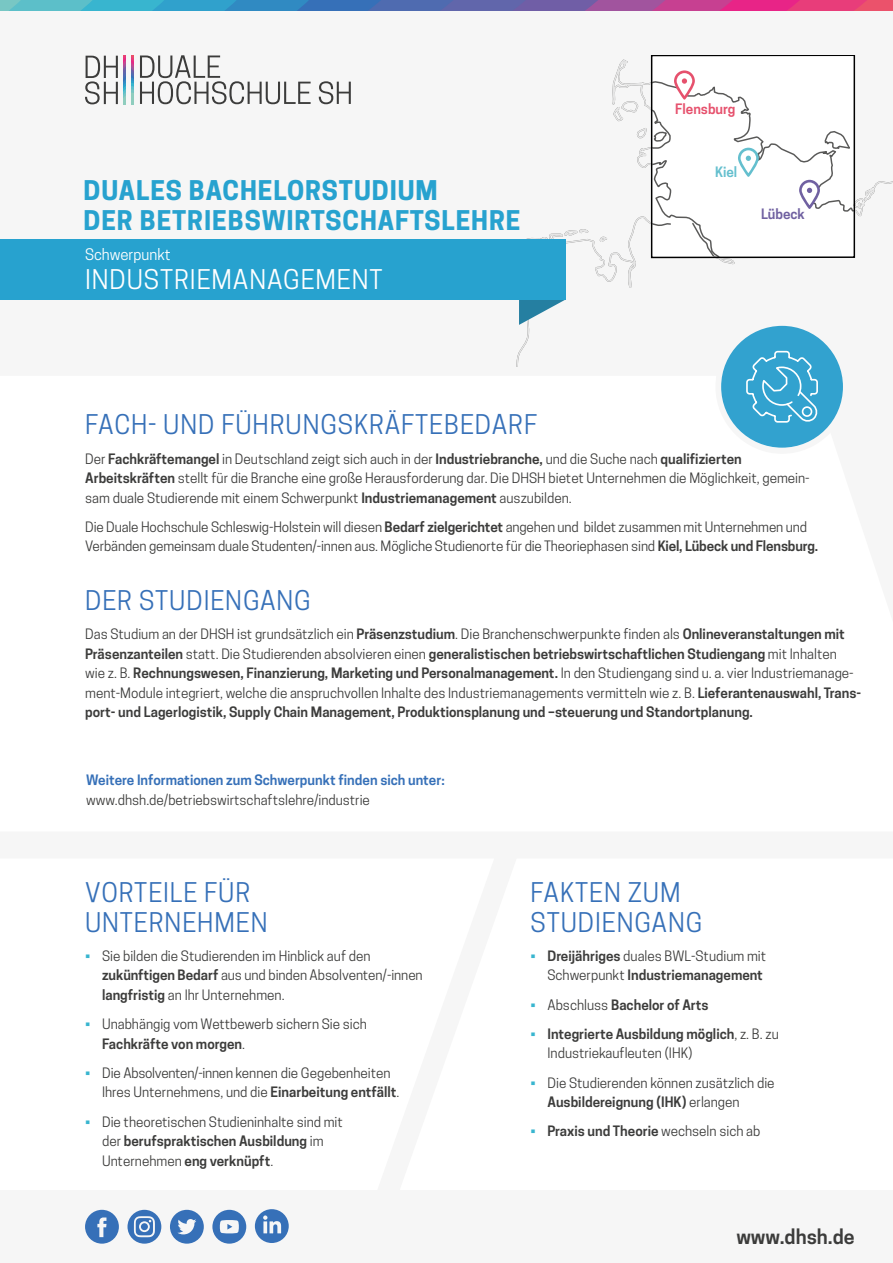
<style>
.page{position:relative;width:893px;height:1263px;background:#fff}
.page>*{position:absolute;margin:0;border:0;box-sizing:border-box;transform-origin:0 0}
.t1{font:25.5px/29.2px "Cooper Hewitt";letter-spacing:.035em;color:#3670b8}
.t2{font:700 25.5px/29.2px "Cooper Hewitt";letter-spacing:.035em;color:#27a2cf}
.t3{font:25.5px "Cooper Hewitt";letter-spacing:.035em;color:#fff}
.t4{font:600 19.5px "Cooper Hewitt";color:#3c3c3b}
.t5{font:15px "Cooper Hewitt";color:#fff}
.t6{font:13.5px/19.5px "Cooper Hewitt";color:#3c3c3b}
.t7{font:600 13.5px/19.5px "Cooper Hewitt";color:#3c3c3b;text-align:right}
.t8{font:600 13.5px "Cooper Hewitt";color:#3670b8}
.t9{font:600 13.5px "Cooper Hewitt";color:#e6516d}
.t10{font:600 13.5px "Cooper Hewitt";color:#7061a1}
.t11{font:600 13.5px "Cooper Hewitt";color:#64bfce}
.s1{font-weight:600}
.s2{font-weight:400}
.s3{color:#38b5cf}
.s4{font-weight:400;color:#38b5cf}
</style>
<div class="page">
<svg style="left:0;top:0;width:893px;height:11px;background:#7770aa"></svg>
<svg style="left:618px;top:58px;width:238px;height:79px"></svg>
<svg style="left:674px;top:70px;width:21px;height:30px"></svg>
<svg style="left:637px;top:128px;width:9px;height:9px"></svg>
<svg style="left:612px;top:60px;width:39px;height:61px"></svg>
<svg style="left:423px;top:137px;width:470px;height:229px"></svg>
<svg style="left:600px;top:237px;width:7px;height:4px"></svg>
<svg style="left:486px;top:229px;width:102px;height:32px"></svg>
<div style="left:651px;top:55px;width:204px;height:203px;border:1px solid #000"></div>
<svg style="left:519px;top:299px;width:47px;height:26px"></svg>
<div style="left:0;top:239px;width:566px;height:60px;background:#27a2cf"></div>
<svg style="left:140px;top:55px;width:171px;height:49px"></svg>
<svg style="left:319px;top:81px;width:32px;height:23px"></svg>
<svg style="left:85px;top:56px;width:33px;height:48px"></svg>
<svg style="left:124px;top:56px;width:2px;height:48px"></svg>
<svg style="left:132px;top:56px;width:2px;height:48px"></svg>
<div style="left:715px;top:320px;width:134px;height:134px;border:6px solid #f6f6f6;border-radius:50%"></div>
<div style="left:721px;top:326px;width:122px;height:122px;background:#32a2cf;border-radius:50%"></div>
<svg style="left:746px;top:350px;width:72px;height:73px"></svg>
<svg style="left:170px;top:1210px;width:34px;height:34px"></svg>
<svg style="left:85px;top:1210px;width:34px;height:33px"></svg>
<svg style="left:212px;top:1210px;width:34px;height:34px"></svg>
<svg style="left:127px;top:1210px;width:34px;height:34px"></svg>
<svg style="left:255px;top:1209px;width:34px;height:34px"></svg>
<p class="t9" style="left:675px;top:101px;width:62px">Flensburg</p>
<h1 class="t2" style="left:84px;top:176px;width:438px">DUALES BACHELORSTUDIUM<br>DER BETRIEBSWIRTSCHAFTSLEHRE</h1>
<p class="t5" style="left:85px;top:246px;width:87px">Schwerpunkt</p>
<h1 class="t3" style="left:85px;top:265px;width:299px">INDUSTRIEMANAGEMENT</h1>
<p class="t11" style="left:715px;top:164px;width:24px">Kiel</p>
<p class="t10" style="left:761px;top:206px;width:45px">Lübeck</p>
<h1 class="t1" style="left:85px;top:410px;width:453px">FACH- UND FÜHRUNGSKRÄFTEBEDARF</h1>
<p class="t6" style="left:85px;top:449px;width:726px">Der <span class="s1">Fachkräftemangel</span> in Deutschland zeigt sich auch in der <span class="s1">Industriebranche,</span> und die Suche nach <span class="s1">qualifizierten<br>Arbeitskräften</span> stellt für die Branche eine große Herausforderung dar. Die DHSH bietet Unternehmen die Möglichkeit, gemein&shy;sam duale Studierende mit einem Schwerpunkt <span class="s1">Industriemanagement</span> auszubilden.</p>
<p class="t6" style="left:85px;top:517px;width:734px">Die Duale Hochschule Schleswig-Holstein will diesen <span class="s1">Bedarf zielgerichtet</span> angehen und bildet zusammen mit Unternehmen und<br>Verbänden gemeinsam duale Studenten/-innen aus. Mögliche Studienorte für die Theoriephasen sind <span class="s1">Kiel, Lübeck und Flensburg.</span></p>
<h1 class="t1" style="left:85px;top:586px;width:227px">DER STUDIENGANG</h1>
<p class="t7" style="left:85px;top:624px;width:778px;text-align:left"><span class="s2">Das Studium an der DHSH ist grundsätzlich ein</span> Präsenzstudium<span class="s2">. Die Branchenschwerpunkte finden als</span> Onlineveranstaltungen mit Präsenzanteilen <span class="s2">statt. Die Studierenden absolvieren einen</span> generalistischen betriebswirtschaftlichen Studiengang <span class="s2">mit Inhalten<br>wie z. B.</span> Rechnungswesen, Finanzierung, Marketing und Personalmanagement. <span class="s2">In den Studiengang sind u. a. vier Industriemanage&shy;ment-Module integriert, welche die anspruchvollen Inhalte des Industriemanagements vermitteln wie z. B.</span> Lieferantenauswahl, Trans&shy;port- und Lagerlogistik, Supply Chain Management, Produktionsplanung und –steuerung und Standortplanung.</p>
<p class="t8" style="left:86px;top:772px;width:360px">Weitere Informationen zum Schwerpunkt finden sich unter:</p>
<p class="t6" style="left:86px;top:790px;width:285px">www.dhsh.de/betriebswirtschaftslehre/industrie</p>
<h1 class="t1" style="left:85px;top:878px;width:184px">VORTEILE FÜR<br>UNTERNEHMEN</h1>
<p class="t6" style="left:102px;top:946px;width:322px;text-indent:-17px"><span class="s3">•</span> Sie bilden die Studierenden im Hinblick auf den <span class="s1">zukünftigen Bedarf</span> aus und binden Absolventen/-innen <span class="s1">langfristig</span> an Ihr Unternehmen.</p>
<p class="t6" style="left:102px;top:1014px;width:267px;text-indent:-17px"><span class="s3">•</span> Unabhängig vom Wettbewerb sichern Sie sich<br><span class="s1">Fachkräfte von morgen</span>.</p>
<p class="t6" style="left:102px;top:1063px;width:299px;text-indent:-17px"><span class="s3">•</span> Die Absolventen/-innen kennen die Gegebenheiten<br>Ihres Unternehmens, und die <span class="s1">Einarbeitung entfällt</span>.</p>
<p class="t6" style="left:102px;top:1112px;width:242px;text-indent:-17px"><span class="s3">•</span> Die theoretischen Studieninhalte sind mit der <span class="s1">berufspraktischen Ausbildung</span> im<br>Unternehmen <span class="s1">eng verknüpft</span>.</p>
<h1 class="t1" style="left:530px;top:878px;width:173px">FAKTEN ZUM<br>STUDIENGANG</h1>
<p class="t7" style="left:530px;top:946px;width:237px"><span class="s4">•</span> Dreijähriges <span class="s2">duales BWL-Studium mit<br>Schwerpunkt</span> Industriemanagement</p>
<p class="t7" style="left:530px;top:995px;width:180px"><span class="s4">•</span> <span class="s2">Abschluss</span> Bachelor of Arts</p>
<p class="t6" style="left:547px;top:1024px;width:233px;text-indent:-17px"><span class="s3">•</span> <span class="s1">Integrierte Ausbildung möglich</span>, z. B. zu<br>Industriekaufleuten (IHK)</p>
<p class="t6" style="left:547px;top:1073px;width:229px;text-indent:-17px"><span class="s3">•</span> Die Studierenden können zusätzlich die<br><span class="s1">Ausbildereignung (IHK)</span> erlangen</p>
<p class="t7" style="left:530px;top:1121px;width:231px"><span class="s4">•</span> Praxis und Theorie <span class="s2">wechseln sich ab</span></p>
<h2 class="t4" style="left:736px;top:1225px;width:120px">www.dhsh.de</h2>
</div>
